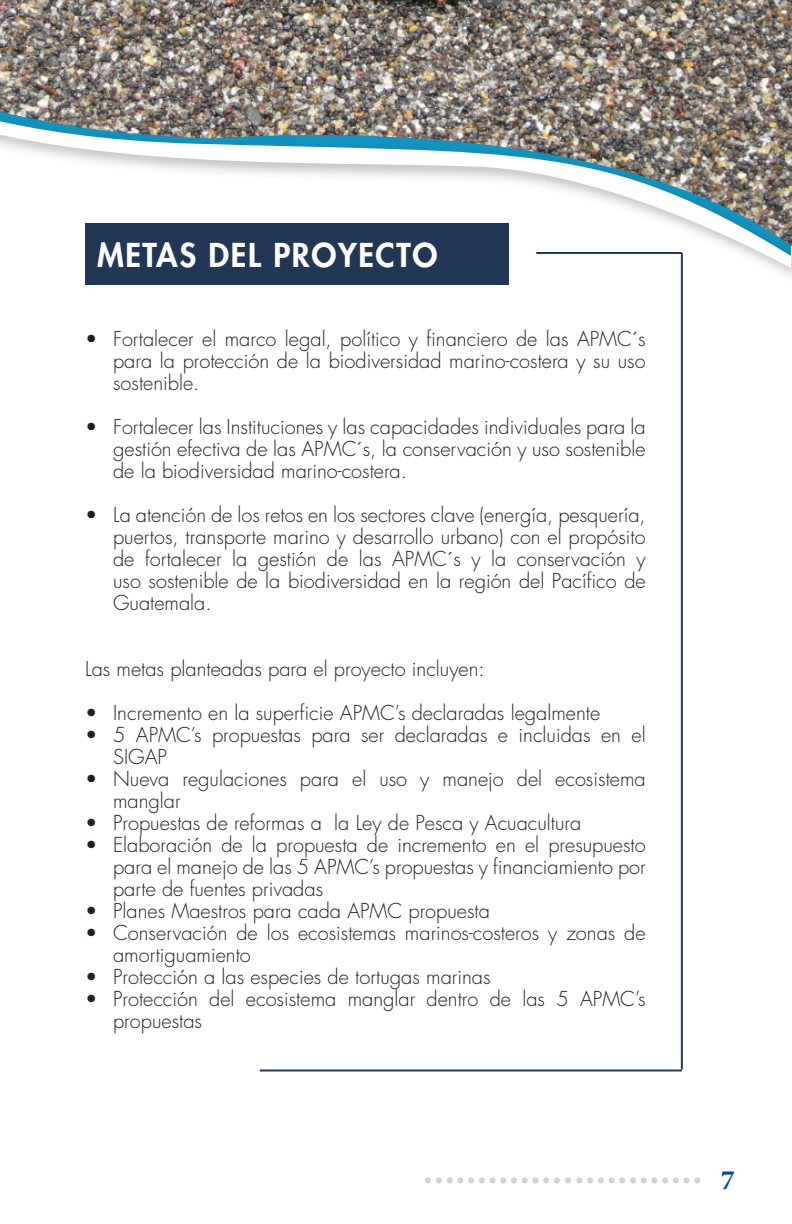
<style>
.page{position:relative;width:792px;height:1224px;background:#fff}
.page>*{position:absolute;margin:0;border:0;box-sizing:border-box;transform-origin:0 0}
.t1{font:800 32px "Futura";letter-spacing:.05em;color:#fff}
.t2{font:700 28px "Minion Pro";color:#0045aa}
.t3{font:300 20px/22px "Futura";color:#231f20;text-align:justify}
</style>
<div class="page">
<svg style="left:425px;top:1177px;width:275px;height:6px"></svg>
<img style="left:0;top:0;width:792px;height:246px">
<div style="left:85px;top:223px;width:424px;height:62px;background:#203756"></div>
<hr style="left:681px;top:253px;width:2px;height:816px;background:#203756">
<hr style="left:536px;top:252px;width:146px;height:2px;background:#203756">
<hr style="left:260px;top:1069px;width:422px;height:2px;background:#203756">
<p class="t1" style="left:97px;top:233px;width:342px">METAS DEL PROYECTO</p>
<p class="t3" style="left:113px;top:328px;width:534px;text-indent:-28px">• Fortalecer el marco legal, político y financiero de las APMC´s para la protección de la biodiversidad marino-costera y su uso sostenible.</p>
<p class="t3" style="left:113px;top:416px;width:534px;text-indent:-28px">• Fortalecer las Instituciones y las capacidades individuales para la gestión efectiva de las APMC´s, la conservación y uso sostenible de la biodiversidad marino-costera.</p>
<p class="t3" style="left:113px;top:504px;width:534px;text-indent:-28px">• La atención de los retos en los sectores clave (energía, pesquería, puertos, transporte marino y desarrollo urbano) con el propósito de fortalecer la gestión de las APMC´s y la conservación y uso sostenible de la biodiversidad en la región del Pacífico de Guatemala.</p>
<p class="t3" style="left:85px;top:658px;width:401px">Las metas planteadas para el proyecto incluyen:</p>
<p class="t3" style="left:85px;top:702px;width:517px">• Incremento en la superficie APMC’s declaradas legalmente</p>
<p class="t3" style="left:113px;top:724px;width:534px;text-indent:-28px">• 5 APMC’s propuestas para ser declaradas e incluidas en el<br>SIGAP</p>
<p class="t3" style="left:113px;top:768px;width:534px;text-indent:-28px">• Nueva regulaciones para el uso y manejo del ecosistema manglar</p>
<p class="t3" style="left:85px;top:812px;width:498px">• Propuestas de reformas a la Ley de Pesca y Acuacultura</p>
<p class="t3" style="left:113px;top:834px;width:534px;text-indent:-28px">• Elaboración de la propuesta de incremento en el presupuesto para el manejo de las 5 APMC’s propuestas y financiamiento por parte de fuentes privadas</p>
<p class="t3" style="left:85px;top:900px;width:406px">• Planes Maestros para cada APMC propuesta</p>
<p class="t3" style="left:113px;top:922px;width:534px;text-indent:-28px">• Conservación de los ecosistemas marinos-costeros y zonas de amortiguamiento</p>
<p class="t3" style="left:85px;top:966px;width:407px">• Protección a las especies de tortugas marinas</p>
<p class="t3" style="left:113px;top:988px;width:534px;text-indent:-28px">• Protección del ecosistema manglar dentro de las 5 APMC’s propuestas</p>
<h2 class="t2" style="left:721px;top:1161px;width:15px">7</h2>
</div>
